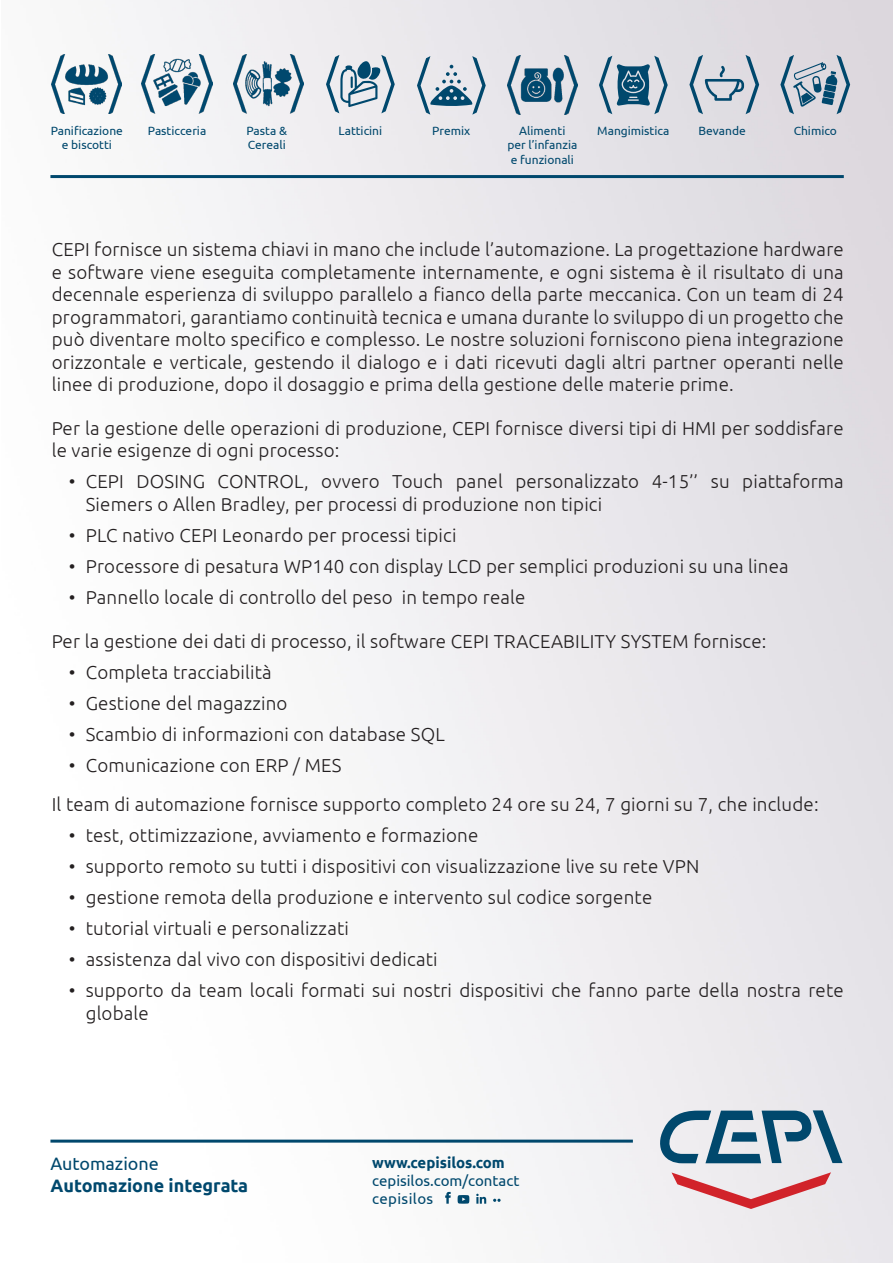
<style>
.page{position:relative;width:893px;height:1263px;background:#fff}
.page>*{position:absolute;margin:0;border:0;box-sizing:border-box;transform-origin:0 0}
.t1{font:300 18.75px/22.5px "Ubuntu";letter-spacing:.01em;color:#231f20}
.t2{font:700 18px "Ubuntu";color:#00486d}
.t3{font:18px "Ubuntu";color:#00486d}
.t4{font:15px/18px "Ubuntu";color:#00486d}
.t5{font:700 15px "Ubuntu";color:#00486d}
.t6{font:12px/14.4px "Ubuntu";color:#00486d;text-align:center}
</style>
<div class="page">
<img style="left:50px;top:0;width:843px;height:1263px">
<hr style="left:50px;top:175px;width:794px;height:3px;background:#00486d">
<img style="left:52px;top:54px;width:70px;height:59px">
<img style="left:142px;top:54px;width:70px;height:59px">
<img style="left:234px;top:54px;width:70px;height:59px">
<img style="left:507px;top:55px;width:70px;height:60px">
<svg style="left:326px;top:55px;width:69px;height:58px;background:#adbfcb"></svg>
<svg style="left:780px;top:55px;width:70px;height:59px;background:#a3b2c0"></svg>
<svg style="left:599px;top:56px;width:69px;height:58px;background:#8fa8b9"></svg>
<svg style="left:689px;top:55px;width:70px;height:59px;background:#b7c2cd"></svg>
<svg style="left:417px;top:56px;width:69px;height:59px;background:#b0c0cc"></svg>
<svg style="left:659px;top:1110px;width:183px;height:53px;background:#8ba7b8"></svg>
<svg style="left:671px;top:1172px;width:160px;height:37px;background:#e5b7bb"></svg>
<hr style="left:50px;top:1139px;width:583px;height:3px;background:#00486d">
<svg style="left:445px;top:1192px;width:6px;height:12px"></svg>
<svg style="left:458px;top:1195px;width:11px;height:9px"></svg>
<svg style="left:476px;top:1194px;width:10px;height:10px"></svg>
<svg style="left:493px;top:1199px;width:8px;height:3px"></svg>
<p class="t6" style="left:51px;top:123px;width:74px">Panificazione e biscotti</p>
<p class="t6" style="left:148px;top:123px;width:60px">Pasticceria</p>
<p class="t6" style="left:247px;top:123px;width:42px;text-align:left">Pasta &amp;<br>Cereali</p>
<p class="t6" style="left:507px;top:123px;width:71px">Alimenti<br>per l’infanzia e funzionali</p>
<p class="t6" style="left:338px;top:123px;width:45px">Latticini</p>
<p class="t6" style="left:432px;top:123px;width:40px">Premix</p>
<p class="t6" style="left:597px;top:123px;width:73px">Mangimistica</p>
<p class="t6" style="left:698px;top:123px;width:49px">Bevande</p>
<p class="t6" style="left:794px;top:123px;width:45px">Chimico</p>
<p class="t1" style="left:52px;top:238px;width:794px;text-align:justify">CEPI fornisce un sistema chiavi in mano che include l’automazione. La progettazione hardware e software viene eseguita completamente internamente, e ogni sistema è il risultato di una decennale esperienza di sviluppo parallelo a fianco della parte meccanica. Con un team di 24 programmatori, garantiamo continuità tecnica e umana durante lo sviluppo di un progetto che può diventare molto specifico e complesso. Le nostre soluzioni forniscono piena integrazione orizzontale e verticale, gestendo il dialogo e i dati ricevuti dagli altri partner operanti nelle linee di produzione, dopo il dosaggio e prima della gestione delle materie prime.</p>
<p class="t1" style="left:52px;top:416px;width:793px">Per la gestione delle operazioni di produzione, CEPI fornisce diversi tipi di HMI per soddisfare le varie esigenze di ogni processo:</p>
<p class="t1" style="left:86px;top:470px;width:760px;text-indent:-17px">• CEPI DOSING CONTROL, ovvero Touch panel personalizzato 4-15’’ su piattaforma<br>Siemers o Allen Bradley, per processi di produzione non tipici</p>
<p class="t1" style="left:69px;top:523px;width:389px">• PLC nativo CEPI Leonardo per processi tipici</p>
<p class="t1" style="left:69px;top:554px;width:721px">• Processore di pesatura WP140 con display LCD per semplici produzioni su una linea</p>
<p class="t1" style="left:69px;top:585px;width:458px">• Pannello locale di controllo del peso in tempo reale</p>
<p class="t1" style="left:52px;top:629px;width:716px">Per la gestione dei dati di processo, il software CEPI TRACEABILITY SYSTEM fornisce:</p>
<p class="t1" style="left:69px;top:660px;width:204px">• Completa tracciabilità</p>
<p class="t1" style="left:69px;top:691px;width:220px">• Gestione del magazzino</p>
<p class="t1" style="left:69px;top:722px;width:378px">• Scambio di informazioni con database SQL</p>
<p class="t1" style="left:69px;top:753px;width:274px">• Comunicazione con ERP / MES</p>
<p class="t1" style="left:52px;top:793px;width:768px">Il team di automazione fornisce supporto completo 24 ore su 24, 7 giorni su 7, che include:</p>
<p class="t1" style="left:69px;top:824px;width:411px">• test, ottimizzazione, avviamento e formazione</p>
<p class="t1" style="left:69px;top:855px;width:632px">• supporto remoto su tutti i dispositivi con visualizzazione live su rete VPN</p>
<p class="t1" style="left:69px;top:886px;width:585px">• gestione remota della produzione e intervento sul codice sorgente</p>
<p class="t1" style="left:69px;top:917px;width:282px">• tutorial virtuali e personalizzati</p>
<p class="t1" style="left:69px;top:948px;width:370px">• assistenza dal vivo con dispositivi dedicati</p>
<p class="t1" style="left:86px;top:979px;width:759px;text-indent:-17px">• supporto da team locali formati sui nostri dispositivi che fanno parte della nostra rete globale</p>
<p class="t3" style="left:50px;top:1153px;width:110px">Automazione</p>
<p class="t2" style="left:50px;top:1174px;width:199px">Automazione integrata</p>
<p class="t5" style="left:372px;top:1153px;width:134px">www.cepisilos.com</p>
<p class="t4" style="left:372px;top:1171px;width:149px">cepisilos.com/contact cepisilos</p>
</div>
